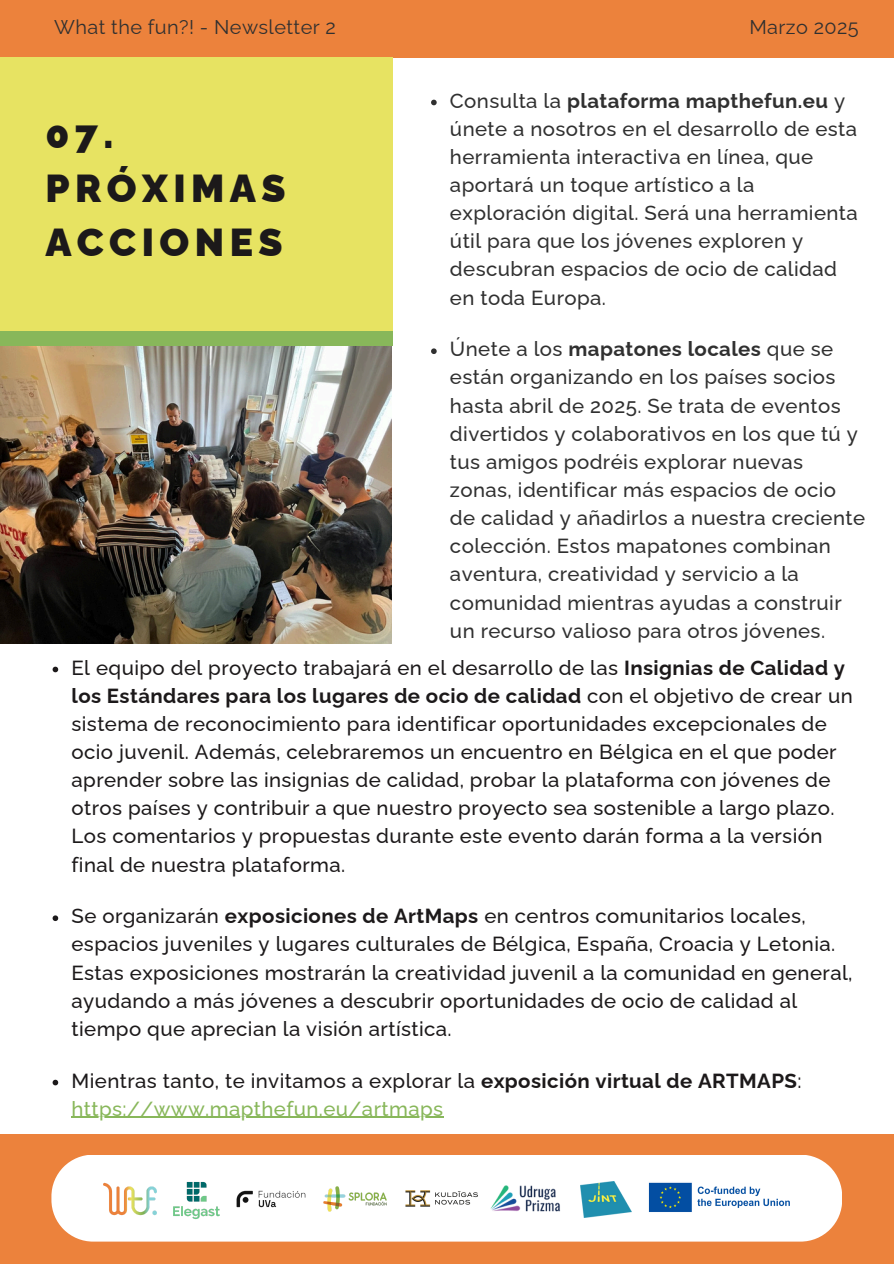
<style>
.page{position:relative;width:894px;height:1264px;background:#fff}
.page>*{position:absolute;margin:0;border:0;box-sizing:border-box;transform-origin:0 0}
.t1{font:900 39px/54px "Raleway";letter-spacing:.14em;color:#1c191a}
.t2{font:500 20.4px/28.2px "Raleway";letter-spacing:.02em;color:#1c191a}
.t3{font:500 20.4px/28.2px "Raleway";letter-spacing:.02em;color:#303030}
.t4{font:500 20.4px "Raleway";letter-spacing:.02em;color:#88b75a}
.t5{font:19.95px "Raleway";letter-spacing:.02em;color:#303030}
.s1{font-weight:700}
</style>
<div class="page">
<div style="left:0;top:0;width:893px;height:57px;background:#ec823c"></div>
<svg style="left:431px;top:100px;width:5px;height:5px"></svg>
<svg style="left:431px;top:348px;width:5px;height:6px"></svg>
<img style="left:0;top:346px;width:392px;height:297px">
<div style="left:0;top:57px;width:392px;height:289px;background:#e7e362"></div>
<svg style="left:53px;top:666px;width:5px;height:6px"></svg>
<svg style="left:53px;top:915px;width:5px;height:6px"></svg>
<svg style="left:53px;top:1079px;width:5px;height:6px"></svg>
<hr style="left:71px;top:1116px;width:372px;height:1px;background:#88b75a">
<div style="left:0;top:332px;width:392px;height:14px;background:#88b75a"></div>
<div style="left:0;top:1134px;width:893px;height:129px;background:#ec823c"></div>
<div style="left:51px;top:1155px;width:790px;height:86px;background:#fff"></div>
<img style="left:90px;top:1170px;width:81px;height:57px">
<img style="left:647px;top:1181px;width:153px;height:32px">
<img style="left:226px;top:1179px;width:90px;height:38px">
<img style="left:316px;top:1177px;width:77px;height:43px">
<img style="left:170px;top:1179px;width:52px;height:41px">
<img style="left:400px;top:1185px;width:65px;height:26px">
<img style="left:465px;top:1155px;width:123px;height:87px">
<img style="left:580px;top:1181px;width:51px;height:36px">
<p class="t5" style="left:54px;top:15px;width:283px">What the fun?! - Newsletter 2</p>
<p class="t5" style="left:749px;top:15px;width:111px">Marzo 2025</p>
<p class="t1" style="left:45px;top:107px;width:241px">07.<br>PRÓXIMAS<br>ACCIONES</p>
<h1 class="t3" style="left:450px;top:86px;width:409px">Consulta la <span class="s1">plataforma mapthefun.eu</span> y únete a nosotros en el desarrollo de esta herramienta interactiva en línea, que aportará un toque artístico a la exploración digital. Será una herramienta útil para que los jóvenes exploren y descubran espacios de ocio de calidad en toda Europa.</h1>
<p class="t3" style="left:450px;top:335px;width:416px">Únete a los <span class="s1">mapatones locales</span> que se están organizando en los países socios hasta abril de 2025. Se trata de eventos divertidos y colaborativos en los que tú y tus amigos podréis explorar nuevas zonas, identificar más espacios de ocio de calidad y añadirlos a nuestra creciente colección. Estos mapatones combinan aventura, creatividad y servicio a la comunidad mientras ayudas a construir un recurso valioso para otros jóvenes.</p>
<p class="t2" style="left:71px;top:653px;width:782px">El equipo del proyecto trabajará en el desarrollo de las <span class="s1">Insignias de Calidad y los Estándares para los lugares de ocio de calidad</span> con el objetivo de crear un sistema de reconocimiento para identificar oportunidades excepcionales de ocio juvenil. Además, celebraremos un encuentro en Bélgica en el que poder aprender sobre las insignias de calidad, probar la plataforma con jóvenes de otros países y contribuir a que nuestro proyecto sea sostenible a largo plazo.<br>Los comentarios y propuestas durante este evento darán forma a la versión final de nuestra plataforma.</p>
<p class="t2" style="left:71px;top:902px;width:782px">Se organizarán <span class="s1">exposiciones de ArtMaps</span> en centros comunitarios locales, espacios juveniles y lugares culturales de Bélgica, España, Croacia y Letonia.<br>Estas exposiciones mostrarán la creatividad juvenil a la comunidad en general, ayudando a más jóvenes a descubrir oportunidades de ocio de calidad al tiempo que aprecian la visión artística.</p>
<p class="t2" style="left:71px;top:1066px;width:731px">Mientras tanto, te invitamos a explorar la <span class="s1">exposición virtual de ARTMAPS</span>:</p>
<p class="t4" style="left:71px;top:1096px;width:373px">https://www.mapthefun.eu/artmaps</p>
</div>
